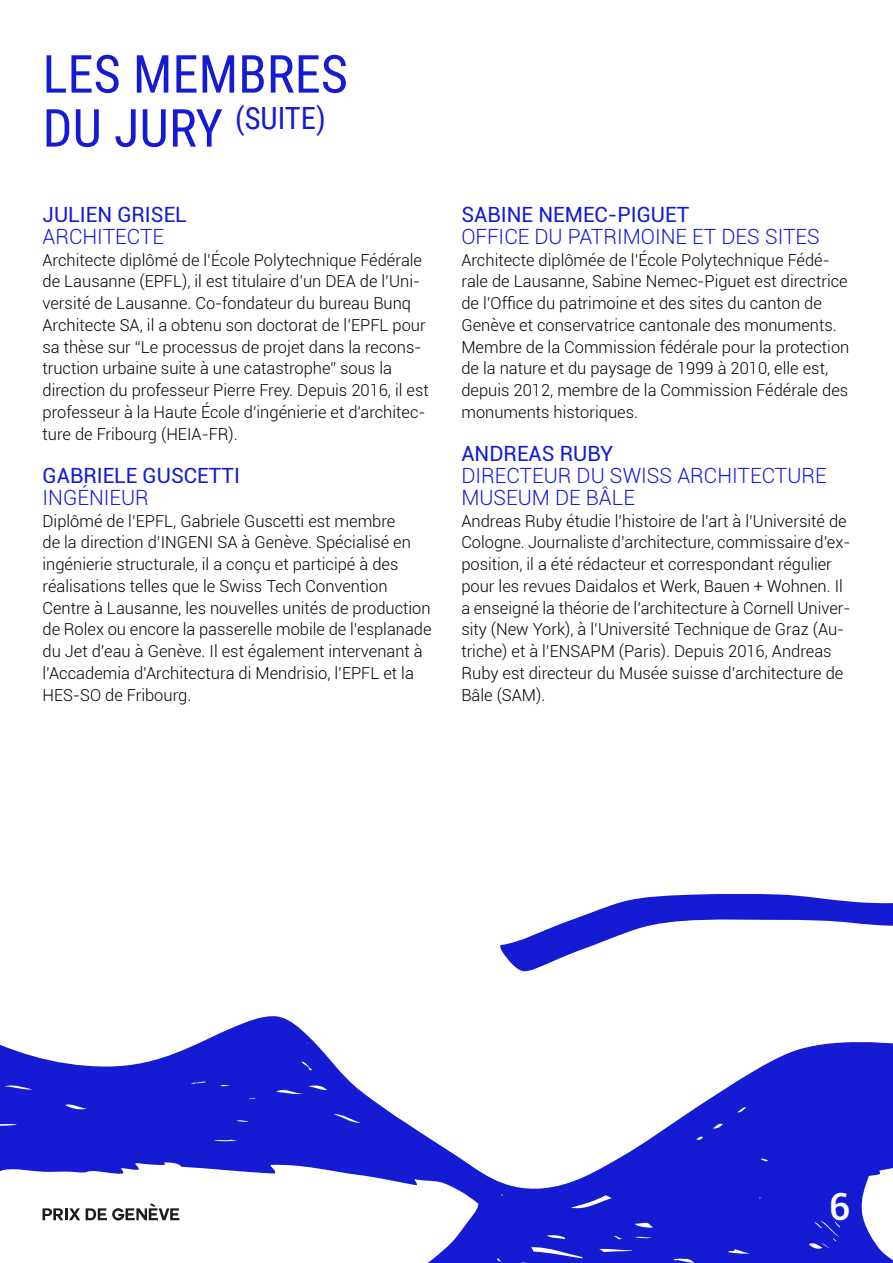
<style>
.page{position:relative;width:893px;height:1263px;background:#fff}
.page>*{position:absolute;margin:0;border:0;box-sizing:border-box;transform-origin:0 0}
.t1{font:52.5px "Roboto Condensed";color:#151bd3}
.t2{font:500 37.5px "Roboto";color:#fff}
.t3{font:30.6px "Roboto Condensed";color:#151bd3}
.t4{font:300 21px/21.8px "Roboto";color:#131bd3}
.t5{font:21px "Roboto";color:#131bd3}
.t6{font:300 16.5px/21.8px "Roboto";color:#000}
.s1{font-size:52.5px}
.s2{font-weight:400}
</style>
<div class="page">
<svg style="left:0;top:894px;width:893px;height:369px"></svg>
<p class="t1" style="left:43px;top:37px;width:307px">LES MEMBRES</p>
<p class="t3" style="left:43px;top:97px;width:285px"><span class="s1">DU JURY</span> (SUITE)</p>
<p class="t5" style="left:43px;top:200px;width:146px">JULIEN GRISEL</p>
<p class="t4" style="left:43px;top:225px;width:123px">ARCHITECTE</p>
<p class="t6" style="left:43px;top:248px;width:388px">Architecte diplômé de l’École Polytechnique Fédérale de Lausanne (EPFL), il est titulaire d’un DEA de l’Uni&shy;versité de Lausanne. Co-fondateur du bureau Bunq Architecte SA, il a obtenu son doctorat de l’EPFL pour sa thèse sur “Le processus de projet dans la recons&shy;truction urbaine suite à une catastrophe” sous la direction du professeur Pierre Frey. Depuis 2016, il est professeur à la Haute École d'ingénierie et d'architec&shy;ture de Fribourg (HEIA-FR).</p>
<p class="t5" style="left:43px;top:461px;width:199px">GABRIELE GUSCETTI</p>
<p class="t4" style="left:43px;top:486px;width:108px">INGÉNIEUR</p>
<p class="t6" style="left:43px;top:509px;width:391px">Diplômé de l’EPFL, Gabriele Guscetti est membre<br>de la direction d’INGENI SA à Genève. Spécialisé en ingénierie structurale, il a conçu et participé à des réalisations telles que le Swiss Tech Convention Centre à Lausanne, les nouvelles unités de production de Rolex ou encore la passerelle mobile de l’esplanade du Jet d’eau à Genève. Il est également intervenant à l’Accademia d’Architectura di Mendrisio, l’EPFL et la HES-SO de Fribourg.</p>
<p class="t4" style="left:461px;top:203px;width:360px"><span class="s2">SABINE NEMEC-PIGUET<br></span>OFFICE DU PATRIMOINE ET DES SITES</p>
<p class="t6" style="left:461px;top:248px;width:389px">Architecte diplômée de l’École Polytechnique Fédé&shy;rale de Lausanne, Sabine Nemec-Piguet est directrice de l’Office du patrimoine et des sites du canton de Genève et conservatrice cantonale des monuments.<br>Membre de la Commission fédérale pour la protection de la nature et du paysage de 1999 à 2010, elle est, depuis 2012, membre de la Commission Fédérale des monuments historiques.</p>
<p class="t5" style="left:461px;top:439px;width:154px">ANDREAS RUBY</p>
<p class="t4" style="left:461px;top:464px;width:367px">DIRECTEUR DU SWISS ARCHITECTURE</p>
<p class="t4" style="left:461px;top:486px;width:175px">MUSEUM DE BÂLE</p>
<p class="t6" style="left:461px;top:509px;width:391px">Andreas Ruby étudie l’histoire de l’art à l’Université de Cologne. Journaliste d’architecture, commissaire d’ex&shy;position, il a été rédacteur et correspondant régulier pour les revues Daidalos et Werk, Bauen + Wohnen. Il a enseigné la théorie de l’architecture à Cornell Univer&shy;sity (New York), à l’Université Technique de Graz (Au&shy;triche) et à l’ENSAPM (Paris). Depuis 2016, Andreas Ruby est directeur du Musée suisse d’architecture de Bâle (SAM).</p>
<p class="t2" style="left:829px;top:1181px;width:23px">6</p>
</div>
